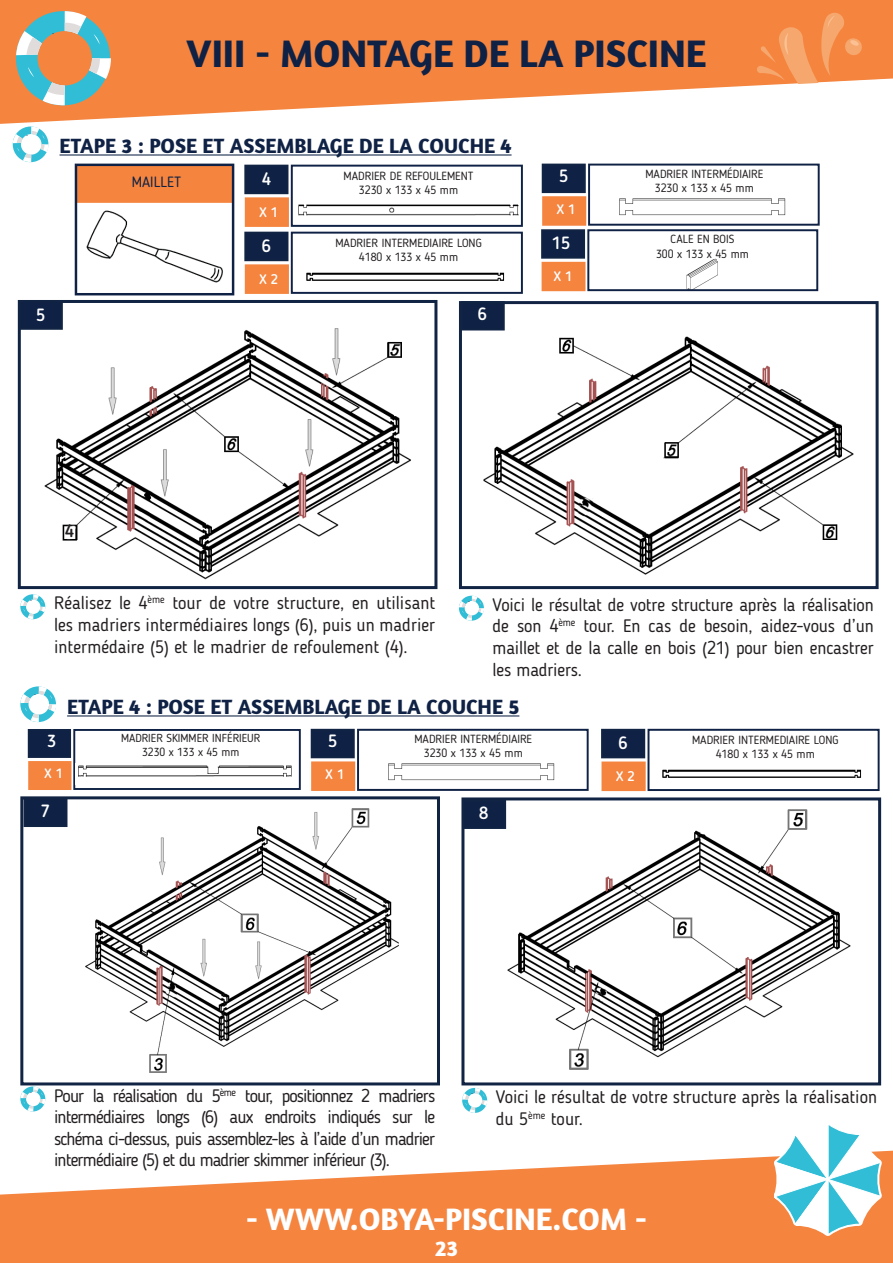
<style>
.page{position:relative;width:893px;height:1263px;background:#fff}
.page>*{position:absolute;margin:0;border:0;box-sizing:border-box;transform-origin:0 0}
.t1{font:700 39px "Amaranth";color:#0f2245}
.t2{font:700 31.5px "Amaranth";color:#fff}
.t3{font:700 22.5px "Amaranth";color:#fff}
.Style_de_paragraphe_1{font:700 21px "Amaranth";color:#0f2245}
.corps_de_texte{font:18px/21.6px "Blogger Sans";letter-spacing:-.01em;color:#231f20;text-align:justify}
.t4{font:500 17.7px "Blogger Sans";color:#fff}
.t5{font:500 17.7px "Blogger Sans";color:#231f20}
.t6{font:500 17.55px "Blogger Sans";color:#fff}
.t7{font:500 17.4px "Blogger Sans";color:#fff}
.t8{font:14.85px "Blogger Sans";color:#0f2245}
.t9{font:500 13.8px "Blogger Sans";color:#fff}
.t10{font:500 13.65px "Blogger Sans";color:#fff}
.t11{font:500 13.5px "Blogger Sans";color:#fff}
.t12{font:11.85px "Blogger Sans";color:#231f20}
.t13{font:11.7px "Blogger Sans";color:#231f20}
.t14{font:11.55px "Blogger Sans";color:#231f20}
</style>
<div class="page">
<svg style="left:0;top:0;width:893px;height:124px;background:#f69154"></svg>
<svg style="left:0;top:1157px;width:762px;height:106px;fill:#f5843f"></svg>
<svg style="left:16px;top:11px;width:95px;height:94px;background:#aeaa92"></svg>
<svg style="left:757px;top:12px;width:136px;height:65px;background:#f58c4a"></svg>
<svg style="left:585px;top:77px;width:308px;height:215px"></svg>
<svg style="left:762px;top:1125px;width:131px;height:138px"></svg>
<img style="left:507px;top:791px;width:344px;height:279px">
<img style="left:85px;top:790px;width:314px;height:283px">
<img style="left:483px;top:336px;width:371px;height:239px">
<img style="left:44px;top:328px;width:367px;height:252px">
<div style="left:484px;top:784px;width:121px;height:95px;background:#fff"></div>
<div style="left:468px;top:300px;width:73px;height:94px;background:#fff"></div>
<div style="left:21px;top:776px;width:115px;height:95px;background:#fff"></div>
<div style="left:794px;top:541px;width:74px;height:45px;background:#fff"></div>
<hr style="left:60px;top:154px;width:452px;height:2px;background:#0f2245">
<svg style="left:13px;top:126px;width:36px;height:36px"></svg>
<div style="left:18px;top:300px;width:419px;height:289px;border:3px solid #112444"></div>
<div style="left:459px;top:301px;width:420px;height:288px;border:3px solid #112444"></div>
<div style="left:19px;top:300px;width:44px;height:30px;background:#0f2245;border:2px solid #112444"></div>
<div style="left:461px;top:301px;width:44px;height:29px;background:#0f2245"></div>
<div style="left:389px;top:549px;width:45px;height:37px;background:#fff"></div>
<div style="left:75px;top:166px;width:157px;height:37px;background:#f5843f;border:2px solid #f5843f"></div>
<div style="left:75px;top:164px;width:159px;height:131px;border:2px solid #0f2245"></div>
<img style="left:86px;top:210px;width:137px;height:73px">
<img style="left:680px;top:259px;width:41px;height:29px">
<div style="left:541px;top:229px;width:44px;height:30px;background:#0f2245;border:2px solid #112444"></div>
<div style="left:587px;top:229px;width:231px;height:62px;border:2px solid #0f2245"></div>
<div style="left:542px;top:262px;width:43px;height:29px;background:#f5843f"></div>
<svg style="left:20px;top:594px;width:26px;height:25px"></svg>
<svg style="left:459px;top:596px;width:25px;height:25px"></svg>
<hr style="left:67px;top:715px;width:452px;height:1px;background:#0f2245">
<svg style="left:20px;top:686px;width:36px;height:36px"></svg>
<div style="left:20px;top:796px;width:420px;height:289px;border:3px solid #112444"></div>
<div style="left:461px;top:797px;width:420px;height:288px;border:3px solid #112444"></div>
<div style="left:24px;top:798px;width:43px;height:29px;background:#0f2245"></div>
<div style="left:462px;top:799px;width:44px;height:30px;background:#0f2245"></div>
<svg style="left:20px;top:1086px;width:26px;height:25px"></svg>
<svg style="left:462px;top:1088px;width:25px;height:25px"></svg>
<div style="left:362px;top:551px;width:60px;height:32px;background:#fff"></div>
<div style="left:367px;top:1052px;width:37px;height:26px;background:#fff"></div>
<svg style="left:638px;top:352px;width:10px;height:5px"></svg>
<div style="left:542px;top:164px;width:44px;height:29px;background:#0f2245"></div>
<div style="left:588px;top:164px;width:232px;height:62px;border:2px solid #0f2245"></div>
<div style="left:542px;top:196px;width:44px;height:30px;background:#f5843f;border:2px solid #f5843f"></div>
<img style="left:619px;top:194px;width:167px;height:25px">
<div style="left:794px;top:1065px;width:70px;height:13px;background:#fff"></div>
<div style="left:244px;top:232px;width:44px;height:29px;background:#0f2245"></div>
<div style="left:291px;top:232px;width:232px;height:62px;border:2px solid #0f2245"></div>
<div style="left:245px;top:264px;width:44px;height:30px;background:#f5843f;border:2px solid #f5843f"></div>
<img style="left:306px;top:272px;width:199px;height:9px">
<div style="left:311px;top:729px;width:44px;height:29px;background:#0f2245"></div>
<div style="left:357px;top:729px;width:232px;height:62px;border:2px solid #0f2245"></div>
<div style="left:311px;top:761px;width:44px;height:30px;background:#f5843f;border:2px solid #f5843f"></div>
<img style="left:388px;top:763px;width:167px;height:18px">
<div style="left:601px;top:729px;width:44px;height:29px;background:#0f2245"></div>
<div style="left:647px;top:729px;width:233px;height:62px;border:2px solid #0f2245"></div>
<div style="left:601px;top:761px;width:45px;height:30px;background:#f5843f;border:2px solid #f5843f"></div>
<img style="left:662px;top:769px;width:200px;height:9px">
<div style="left:244px;top:165px;width:44px;height:29px;background:#0f2245"></div>
<div style="left:291px;top:165px;width:232px;height:62px;border:2px solid #0f2245"></div>
<div style="left:245px;top:197px;width:44px;height:30px;background:#f5843f;border:2px solid #f5843f"></div>
<img style="left:298px;top:204px;width:221px;height:12px">
<div style="left:28px;top:729px;width:43px;height:29px;background:#0f2245;border:2px solid #112444"></div>
<div style="left:73px;top:729px;width:228px;height:61px;border:2px solid #0f2245"></div>
<div style="left:28px;top:761px;width:43px;height:29px;background:#f5843f"></div>
<img style="left:78px;top:765px;width:214px;height:12px">
<p class="t1" style="left:187px;top:28px;width:521px">VIII - MONTAGE DE LA PISCINE</p>
<p class="Style_de_paragraphe_1" style="left:60px;top:132px;width:453px">ETAPE 3 : POSE ET ASSEMBLAGE DE LA COUCHE 4</p>
<p class="t8" style="left:132px;top:173px;width:51px">MAILLET</p>
<p class="t4" style="left:262px;top:168px;width:11px">4</p>
<p class="t9" style="left:259px;top:204px;width:20px">X 1</p>
<p class="t4" style="left:262px;top:235px;width:11px">6</p>
<p class="t9" style="left:259px;top:271px;width:20px">X 2</p>
<p class="t12" style="left:344px;top:168px;width:132px">MADRIER DE REFOULEMENT</p>
<p class="t12" style="left:359px;top:183px;width:101px">3230 x 133 x 45 mm</p>
<p class="t12" style="left:335px;top:235px;width:148px">MADRIER INTERMEDIAIRE LONG</p>
<p class="t12" style="left:359px;top:250px;width:101px">4180 x 133 x 45 mm</p>
<p class="t6" style="left:36px;top:304px;width:11px">5</p>
<p class="t6" style="left:478px;top:304px;width:11px">6</p>
<p class="t4" style="left:559px;top:165px;width:11px">5</p>
<p class="t9" style="left:557px;top:201px;width:20px">X 1</p>
<p class="t6" style="left:552px;top:232px;width:20px">15</p>
<p class="t10" style="left:554px;top:268px;width:20px">X 1</p>
<p class="t13" style="left:645px;top:167px;width:119px">MADRIER INTERMÉDIAIRE</p>
<p class="t13" style="left:655px;top:181px;width:101px">3230 x 133 x 45 mm</p>
<p class="t13" style="left:670px;top:232px;width:65px">CALE EN BOIS</p>
<p class="t13" style="left:656px;top:247px;width:94px">300 x 133 x 45 mm</p>
<p class="t5" style="left:65px;top:520px;width:11px">4</p>
<p class="corps_de_texte" style="left:54px;top:592px;width:383px">Réalisez le 4<sup>ème</sup> tour de votre structure, en utilisant les madriers intermédiaires longs (6), puis un madrier intermédaire (5) et le madrier de refoulement (4).</p>
<p class="corps_de_texte" style="left:493px;top:594px;width:383px">Voici le résultat de votre structure après la réalisation de son 4<sup>ème</sup> tour. En cas de besoin, aidez-vous d’un maillet et de la calle en bois (21) pour bien encastrer les madriers.</p>
<p class="Style_de_paragraphe_1" style="left:67px;top:693px;width:454px">ETAPE 4 : POSE ET ASSEMBLAGE DE LA COUCHE 5</p>
<p class="t7" style="left:47px;top:731px;width:11px">3</p>
<p class="t11" style="left:45px;top:766px;width:20px">X 1</p>
<p class="t14" style="left:121px;top:731px;width:141px">MADRIER SKIMMER INFÉRIEUR</p>
<p class="t14" style="left:142px;top:745px;width:99px">3230 x 133 x 45 mm</p>
<p class="t4" style="left:328px;top:731px;width:11px">5</p>
<p class="t9" style="left:326px;top:766px;width:20px">X 1</p>
<p class="t13" style="left:414px;top:732px;width:119px">MADRIER INTERMÉDIAIRE</p>
<p class="t13" style="left:424px;top:746px;width:101px">3230 x 133 x 45 mm</p>
<p class="t4" style="left:619px;top:732px;width:11px">6</p>
<p class="t9" style="left:616px;top:768px;width:20px">X 2</p>
<p class="t12" style="left:692px;top:732px;width:148px">MADRIER INTERMEDIAIRE LONG</p>
<p class="t12" style="left:716px;top:747px;width:101px">4180 x 133 x 45 mm</p>
<p class="t6" style="left:41px;top:800px;width:11px">7</p>
<p class="t6" style="left:479px;top:802px;width:11px">8</p>
<p class="corps_de_texte" style="left:54px;top:1084px;width:383px">Pour la réalisation du 5<sup>ème</sup> tour, positionnez 2 madriers intermédiaires longs (6) aux endroits indiqués sur le schéma ci-dessus, puis assemblez-les à l’aide d’un madrier intermédiaire (5) et du madrier skimmer inférieur (3).</p>
<p class="corps_de_texte" style="left:496px;top:1086px;width:383px">Voici le résultat de votre structure après la réalisation du 5<sup>ème</sup> tour.</p>
<h2 class="t2" style="left:246px;top:1199px;width:402px">- WWW.OBYA-PISCINE.COM -</h2>
<p class="t3" style="left:435px;top:1234px;width:24px">23</p>
</div>
